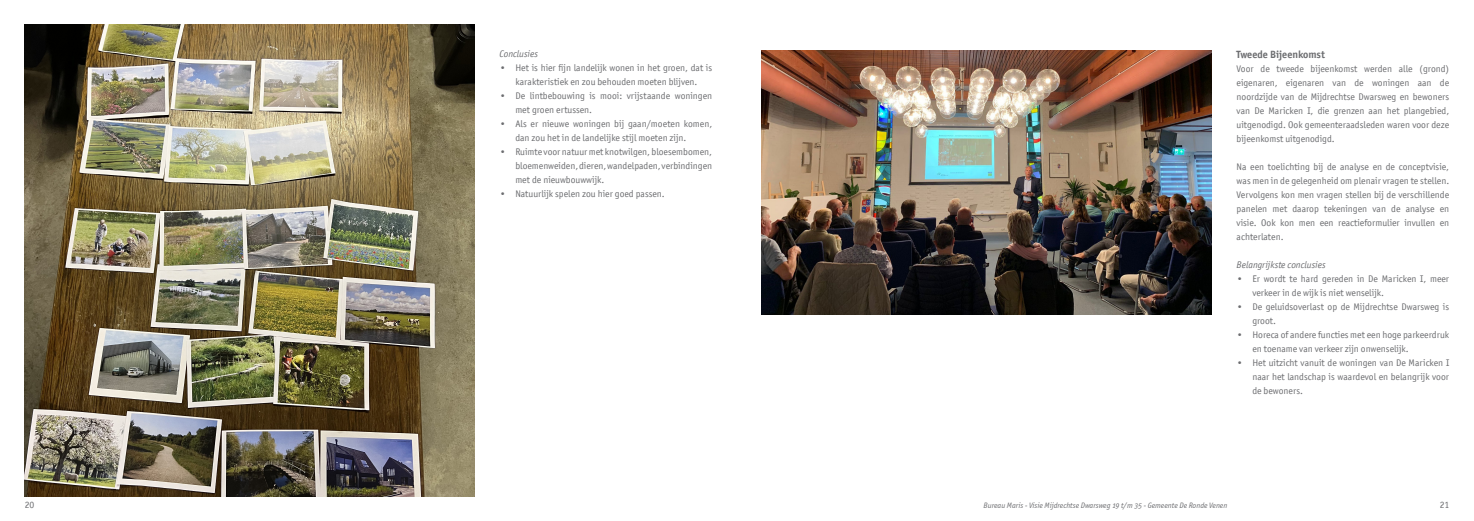
<style>
.page{position:relative;width:1474px;height:521px;background:#fff}
.page>*{position:absolute;margin:0;border:0;box-sizing:border-box;transform-origin:0 0}
.Kop_in_tekst{font:700 10.5px "Officina San ITC";color:#6c6d70}
.Tekst_11pt_grijs{font:9.62px/14px "Officina San ITC";color:#6c6d70}
.Tekst_11pt_grijs-2{font:italic 9.62px "Officina San ITC";color:#6c6d70}
.t1{font:7.88px "Officina Sans OSITCTT Book Ita";color:#6c6d70}
</style>
<div class="page">
<img style="left:25px;top:25px;width:450px;height:471px">
<img style="left:761px;top:50px;width:450px;height:264px">
<p class="Tekst_11pt_grijs-2" style="left:499px;top:49px;width:40px">Conclusies</p>
<p class="Tekst_11pt_grijs" style="left:499px;top:61px;width:214px;text-align:center">• Het is hier fijn landelijk wonen in het groen, dat is karakteristiek en zou behouden moeten blijven.</p>
<p class="Tekst_11pt_grijs" style="left:515px;top:89px;width:198px;text-indent:-16px">• De lintbebouwing is mooi: vrijstaande woningen met groen ertussen.</p>
<p class="Tekst_11pt_grijs" style="left:515px;top:117px;width:198px;text-indent:-16px">• Als er nieuwe woningen bij gaan/moeten komen, dan zou het in de landelijke stijl moeten zijn.</p>
<p class="Tekst_11pt_grijs" style="left:515px;top:145px;width:198px;text-align:justify;text-indent:-16px">• Ruimte voor natuur met knotwilgen, bloesembomen, bloemenweiden, dieren, wandelpaden, verbindingen met de nieuwbouwwijk.</p>
<p class="Tekst_11pt_grijs" style="left:499px;top:187px;width:167px">• Natuurlijk spelen zou hier goed passen.</p>
<p class="Kop_in_tekst" style="left:1236px;top:48px;width:90px">Tweede Bijeenkomst</p>
<p class="Tekst_11pt_grijs" style="left:1236px;top:62px;width:214px;text-align:justify">Voor de tweede bijeenkomst werden alle (grond) eigenaren, eigenaren van de woningen aan de noordzijde van de Mijdrechtse Dwarsweg en bewoners van De Maricken I, die grenzen aan het plangebied, uitgenodigd. Ook gemeenteraadsleden waren voor deze bijeenkomst uitgenodigd.</p>
<p class="Tekst_11pt_grijs" style="left:1236px;top:160px;width:214px;text-align:justify">Na een toelichting bij de analyse en de conceptvisie, was men in de gelegenheid om plenair vragen te stellen.<br>Vervolgens kon men vragen stellen bij de verschillende panelen met daarop tekeningen van de analyse en visie. Ook kon men een reactieformulier invullen en achterlaten.</p>
<p class="Tekst_11pt_grijs-2" style="left:1236px;top:259px;width:90px">Belangrijkste conclusies</p>
<p class="Tekst_11pt_grijs" style="left:1252px;top:272px;width:198px;text-indent:-16px">• Er wordt te hard gereden in De Maricken I, meer verkeer in de wijk is niet wenselijk.</p>
<p class="Tekst_11pt_grijs" style="left:1252px;top:300px;width:198px;text-indent:-16px">• De geluidsoverlast op de Mijdrechtse Dwarsweg is groot.</p>
<p class="Tekst_11pt_grijs" style="left:1252px;top:328px;width:198px;text-indent:-16px">• Horeca of andere functies met een hoge parkeerdruk en toename van verkeer zijn onwenselijk.</p>
<p class="Tekst_11pt_grijs" style="left:1252px;top:356px;width:198px;text-align:justify;text-indent:-16px">• Het uitzicht vanuit de woningen van De Maricken I naar het landschap is waardevol en belangrijk voor de bewoners.</p>
<p class="Tekst_11pt_grijs" style="left:25px;top:498px;width:11px">20</p>
<p class="t1" style="left:983px;top:501px;width:245px">Bureau Maris - Visie Mijdrechtse Dwarsweg 19 t/m 35 - Gemeente De Ronde Venen</p>
<p class="Tekst_11pt_grijs" style="left:1439px;top:498px;width:11px">21</p>
</div>
